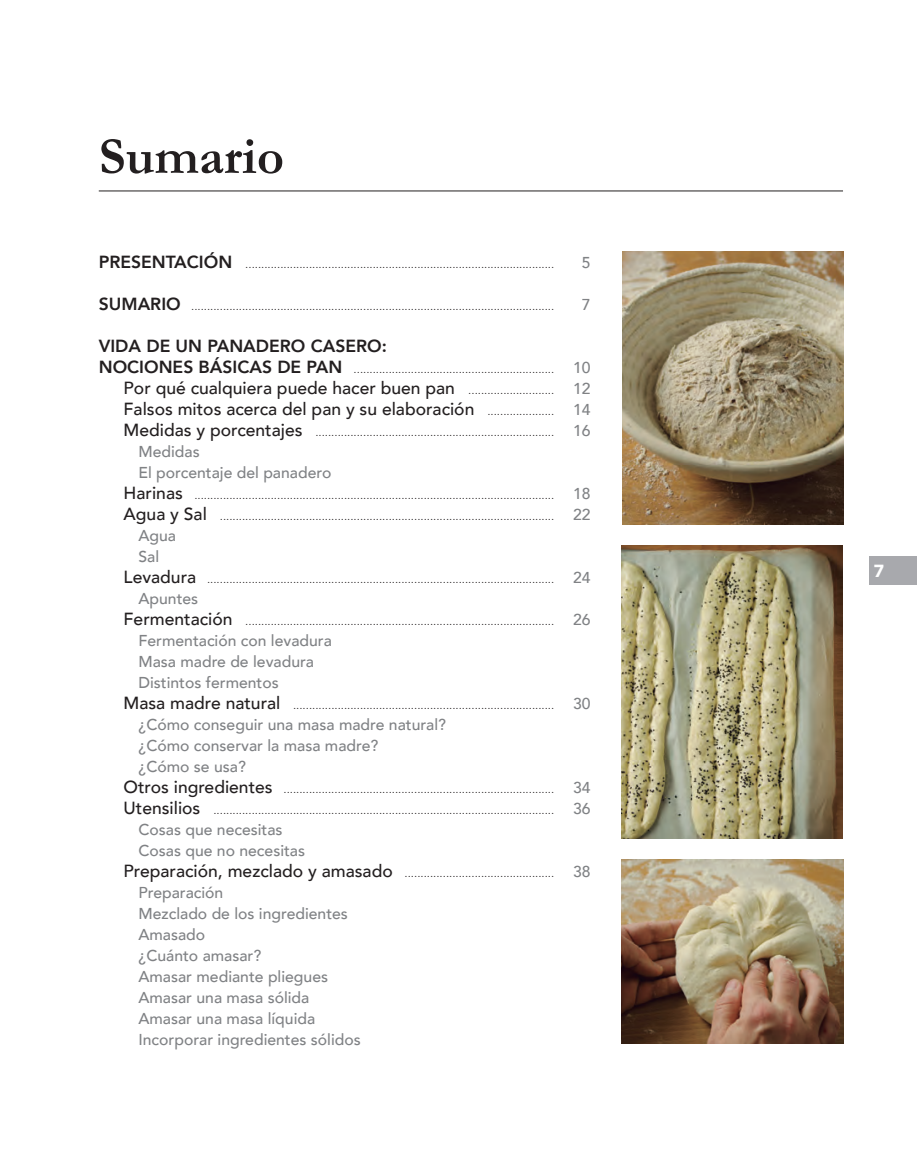
<style>
.page{position:relative;width:917px;height:1165px;background:#fff}
.page>*{position:absolute;margin:0;border:0;box-sizing:border-box;transform-origin:0 0}
.t1{font:700 52.5px "Garamond";color:#231f20}
.t2{font:500 17.5px/21px "Avenir";color:#231f20}
.t3{font:800 17.5px "Avenir";color:#231f20}
.t4{font:900 17.5px "Avenir";color:#fff}
.t5{font:500 15.75px/21px "Avenir";color:#808285}
.t6{font:300 12.25px/21px "Avenir";color:#231f20}
.s1{font-weight:800;font-size:17.5px}
.s2{font-weight:500;font-size:15.75px;color:#808285}
.s3{font-weight:300;font-size:12.25px}
.s4{font-size:15.75px;color:#808285}
.s5{font-weight:500;font-size:17.5px}
</style>
<div class="page">
<div style="left:869px;top:556px;width:48px;height:29px;background:#a8a9ad"></div>
<hr style="left:99px;top:190px;width:744px;height:1px;background:#231f20">
<img style="left:621px;top:546px;width:221px;height:292px">
<img style="left:622px;top:252px;width:221px;height:273px">
<img style="left:621px;top:859px;width:222px;height:185px">
<h1 class="t1" style="left:99px;top:125px;width:187px">Sumario</h1>
<p class="t6" style="left:99px;top:253px;width:457px"><span class="s1">PRESENTACIÓN</span> .................................................................................................</p>
<p class="t5" style="left:582px;top:251px;width:10px">5</p>
<p class="t6" style="left:99px;top:295px;width:457px"><span class="s1">SUMARIO</span> ..................................................................................................................</p>
<p class="t5" style="left:582px;top:293px;width:10px">7</p>
<h2 class="t3" style="left:99px;top:330px;width:290px">VIDA DE UN PANADERO CASERO:</h2>
<p class="t6" style="left:99px;top:358px;width:493px"><span class="s1">NOCIONES BÁSICAS DE PAN</span> ............................................................... <span class="s2">10</span></p>
<h2 class="t2" style="left:124px;top:376px;width:468px">Por qué cualquiera puede hacer buen pan <span class="s3">...........................</span> <span class="s4">12<br></span>Falsos mitos acerca del pan y su elaboración <span class="s3">.....................</span> <span class="s4">14</span></h2>
<p class="t6" style="left:124px;top:421px;width:468px"><span class="s5">Medidas y porcentajes</span> ........................................................................... <span class="s2">16</span></p>
<p class="t5" style="left:138px;top:440px;width:194px">Medidas<br>El porcentaje del panadero</p>
<p class="t6" style="left:124px;top:484px;width:468px"><span class="s5">Harinas</span> ................................................................................................................. <span class="s2">18<br></span><span class="s5">Agua y Sal</span> ......................................................................................................... <span class="s2">22</span></p>
<p class="t5" style="left:138px;top:524px;width:39px">Agua<br>Sal</p>
<p class="t6" style="left:124px;top:568px;width:468px"><span class="s5">Levadura</span> ............................................................................................................. <span class="s2">24</span></p>
<p class="t5" style="left:138px;top:587px;width:61px">Apuntes</p>
<p class="t6" style="left:124px;top:610px;width:468px"><span class="s5">Fermentación</span> ................................................................................................. <span class="s2">26</span></p>
<p class="t5" style="left:138px;top:629px;width:195px">Fermentación con levadura<br>Masa madre de levadura<br>Distintos fermentos</p>
<p class="t6" style="left:124px;top:694px;width:468px"><span class="s5">Masa madre natural</span> .................................................................................. <span class="s2">30</span></p>
<p class="t5" style="left:138px;top:713px;width:309px">¿Cómo conseguir una masa madre natural? ¿Cómo conservar la masa madre?<br>¿Cómo se usa?</p>
<p class="t6" style="left:124px;top:778px;width:468px"><span class="s5">Otros ingredientes</span> ..................................................................................... <span class="s2">34<br></span><span class="s5">Utensilios</span> ........................................................................................................... <span class="s2">36</span></p>
<p class="t5" style="left:138px;top:818px;width:168px">Cosas que necesitas<br>Cosas que no necesitas</p>
<p class="t6" style="left:124px;top:862px;width:468px"><span class="s5">Preparación, mezclado y amasado</span> ............................................... <span class="s2">38</span></p>
<p class="t5" style="left:138px;top:881px;width:224px">Preparación<br>Mezclado de los ingredientes<br>Amasado<br>¿Cuánto amasar?<br>Amasar mediante pliegues<br>Amasar una masa sólida<br>Amasar una masa líquida<br>Incorporar ingredientes sólidos</p>
<h2 class="t4" style="left:874px;top:556px;width:12px">7</h2>
</div>
